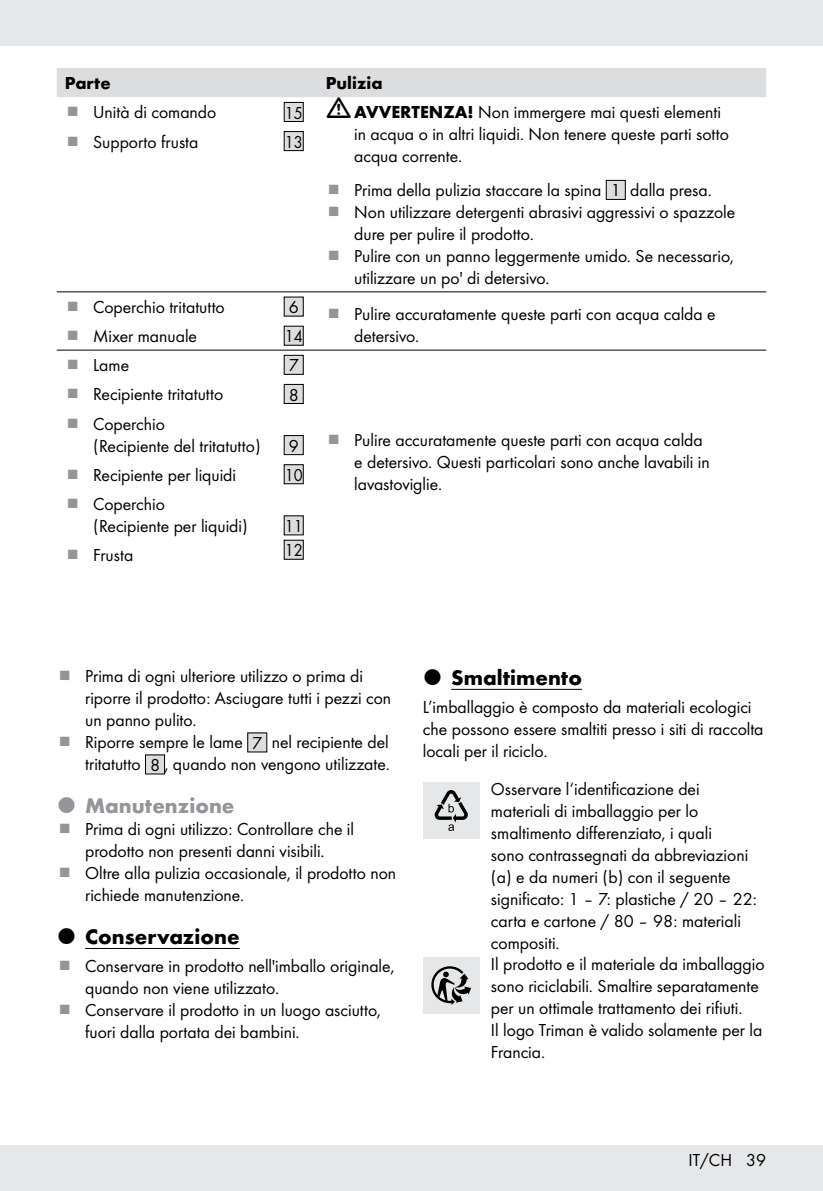
<style>
.page{position:relative;width:823px;height:1191px;background:#fff}
.page>*{position:absolute;margin:0;border:0;box-sizing:border-box;transform-origin:0 0}
.t1{font:700 22px "Futura";color:#000}
.t2{font:700 22px "Futura";color:#939598}
.t3{font:18px/22px "Futura Boo";color:#000}
.t4{font:700 18px "Futura";color:#000}
.t5{font:18px "Futura Boo";color:#000;scale:.9 1}
.s1{font-family:"Futura";font-weight:700}
</style>
<div class="page">
<div style="left:0;top:1145px;width:822px;height:46px;background:#e6e7e8"></div>
<div style="left:0;top:0;width:822px;height:45px;background:#e6e7e8"></div>
<hr style="left:57px;top:291px;width:226px;height:1px;background:#000">
<hr style="left:283px;top:291px;width:34px;height:1px;background:#000">
<hr style="left:317px;top:291px;width:448px;height:1px;background:#000">
<hr style="left:317px;top:350px;width:448px;height:1px;background:#000">
<hr style="left:57px;top:350px;width:226px;height:1px;background:#000">
<hr style="left:283px;top:350px;width:34px;height:1px;background:#000">
<div style="left:284px;top:102px;width:19px;height:19px;background:#dcddde"></div>
<div style="left:283px;top:102px;width:20px;height:20px;border:1px solid #000"></div>
<div style="left:606px;top:180px;width:19px;height:19px;background:#dcddde"></div>
<div style="left:605px;top:180px;width:20px;height:20px;border:1px solid #000"></div>
<div style="left:284px;top:132px;width:19px;height:19px;background:#dcddde"></div>
<div style="left:283px;top:131px;width:20px;height:20px;border:1px solid #000"></div>
<div style="left:284px;top:297px;width:19px;height:19px;background:#dcddde"></div>
<div style="left:284px;top:326px;width:19px;height:19px;background:#dcddde"></div>
<div style="left:284px;top:355px;width:19px;height:19px;background:#dcddde"></div>
<div style="left:283px;top:355px;width:20px;height:20px;border:1px solid #000"></div>
<div style="left:284px;top:384px;width:19px;height:19px;background:#dcddde"></div>
<div style="left:283px;top:384px;width:20px;height:20px;border:1px solid #000"></div>
<div style="left:284px;top:435px;width:19px;height:19px;background:#dcddde"></div>
<div style="left:283px;top:435px;width:20px;height:20px;border:1px solid #000"></div>
<div style="left:284px;top:465px;width:19px;height:19px;background:#dcddde"></div>
<div style="left:283px;top:464px;width:20px;height:20px;border:1px solid #000"></div>
<div style="left:284px;top:516px;width:19px;height:19px;background:#dcddde"></div>
<div style="left:284px;top:540px;width:19px;height:19px;background:#dcddde"></div>
<hr style="left:85px;top:948px;width:154px;height:1px;background:#000">
<div style="left:247px;top:733px;width:19px;height:19px;background:#dcddde"></div>
<div style="left:145px;top:755px;width:19px;height:19px;background:#dcddde"></div>
<div style="left:145px;top:754px;width:20px;height:20px;border:1px solid #000"></div>
<hr style="left:451px;top:689px;width:130px;height:1px;background:#000">
<div style="left:422px;top:782px;width:57px;height:56px;background:#e6e7e8"></div>
<svg style="left:434px;top:790px;width:33px;height:41px"></svg>
<div style="left:422px;top:957px;width:57px;height:57px;background:#e6e7e8"></div>
<svg style="left:431px;top:966px;width:40px;height:39px"></svg>
<svg style="left:57px;top:68px;width:708px;height:50px"></svg>
<p class="t4" style="left:65px;top:70px;width:47px">Parte</p>
<p class="t4" style="left:325px;top:70px;width:58px">Pulizia</p>
<p class="t3" style="left:93px;top:100px;width:125px">Unità di comando</p>
<p class="t5" style="left:284px;top:100px;width:21px">15</p>
<p class="t3" style="left:354px;top:100px;width:376px"><span class="s1">AVVERTENZA!</span> Non immergere mai questi elementi in acqua o in altri liquidi. Non tenere queste parti sotto acqua corrente.</p>
<p class="t3" style="left:354px;top:178px;width:382px">Prima della pulizia staccare la spina 1 dalla presa.<br>Non utilizzare detergenti abrasivi aggressivi o spazzole dure per pulire il prodotto.<br>Pulire con un panno leggermente umido. Se necessario, utilizzare un po' di detersivo.</p>
<p class="t3" style="left:93px;top:130px;width:107px">Supporto frusta</p>
<p class="t5" style="left:284px;top:129px;width:21px">13</p>
<p class="t3" style="left:93px;top:295px;width:133px">Coperchio tritatutto</p>
<p class="t3" style="left:288px;top:295px;width:11px">6</p>
<p class="t3" style="left:354px;top:302px;width:363px">Pulire accuratamente queste parti con acqua calda e</p>
<p class="t3" style="left:93px;top:324px;width:105px">Mixer manuale</p>
<p class="t5" style="left:284px;top:324px;width:21px">14</p>
<p class="t3" style="left:354px;top:324px;width:64px">detersivo.</p>
<p class="t3" style="left:93px;top:353px;width:37px">Lame</p>
<p class="t3" style="left:288px;top:353px;width:11px">7</p>
<p class="t3" style="left:93px;top:382px;width:131px">Recipiente tritatutto</p>
<p class="t3" style="left:288px;top:382px;width:11px">8</p>
<p class="t3" style="left:93px;top:411px;width:169px">Coperchio<br>(Recipiente del tritatutto)</p>
<p class="t3" style="left:288px;top:434px;width:11px">9</p>
<p class="t3" style="left:93px;top:463px;width:144px">Recipiente per liquidi</p>
<p class="t5" style="left:284px;top:462px;width:21px">10</p>
<p class="t3" style="left:93px;top:492px;width:156px">Coperchio<br>(Recipiente per liquidi)</p>
<p class="t5" style="left:284px;top:513px;width:21px">11</p>
<p class="t3" style="left:93px;top:543px;width:42px">Frusta</p>
<p class="t5" style="left:284px;top:538px;width:21px">12</p>
<p class="t3" style="left:354px;top:428px;width:357px">Pulire accuratamente queste parti con acqua calda e detersivo. Questi particolari sono anche lavabili in lavastoviglie.</p>
<p class="t3" style="left:85px;top:664px;width:307px">Prima di ogni ulteriore utilizzo o prima di riporre il prodotto: Asciugare tutti i pezzi con un panno pulito.<br>Riporre sempre le lame 7 nel recipiente del tritatutto 8 , quando non vengono utilizzate.</p>
<p class="t2" style="left:85px;top:790px;width:151px">Manutenzione</p>
<p class="t3" style="left:85px;top:817px;width:312px">Prima di ogni utilizzo: Controllare che il prodotto non presenti danni visibili.<br>Oltre alla pulizia occasionale, il prodotto non richiede manutenzione.</p>
<p class="t1" style="left:85px;top:921px;width:156px">Conservazione</p>
<p class="t3" style="left:85px;top:954px;width:310px">Conservare in prodotto nell'imballo originale, quando non viene utilizzato.<br>Conservare il prodotto in un luogo asciutto, fuori dalla portata dei bambini.</p>
<p class="t1" style="left:451px;top:662px;width:132px">Smaltimento</p>
<p class="t3" style="left:422px;top:695px;width:342px">L’imballaggio è composto da materiali ecologici che possono essere smaltiti presso i siti di raccolta locali per il riciclo.</p>
<p class="t3" style="left:490px;top:777px;width:275px">Osservare l‘identificazione dei<br>materiali di imballaggio per lo smaltimento differenziato, i quali<br>sono contrassegnati da abbreviazioni (a) e da numeri (b) con il seguente significato: 1 – 7: plastiche / 20 – 22: carta e cartone / 80 – 98: materiali compositi.<br>Il prodotto e il materiale da imballaggio sono riciclabili. Smaltire separatamente per un ottimale trattamento dei rifiuti.<br>Il logo Triman è valido solamente per la Francia.</p>
<p class="t3" style="left:688px;top:1148px;width:79px">IT/CH 39</p>
</div>
